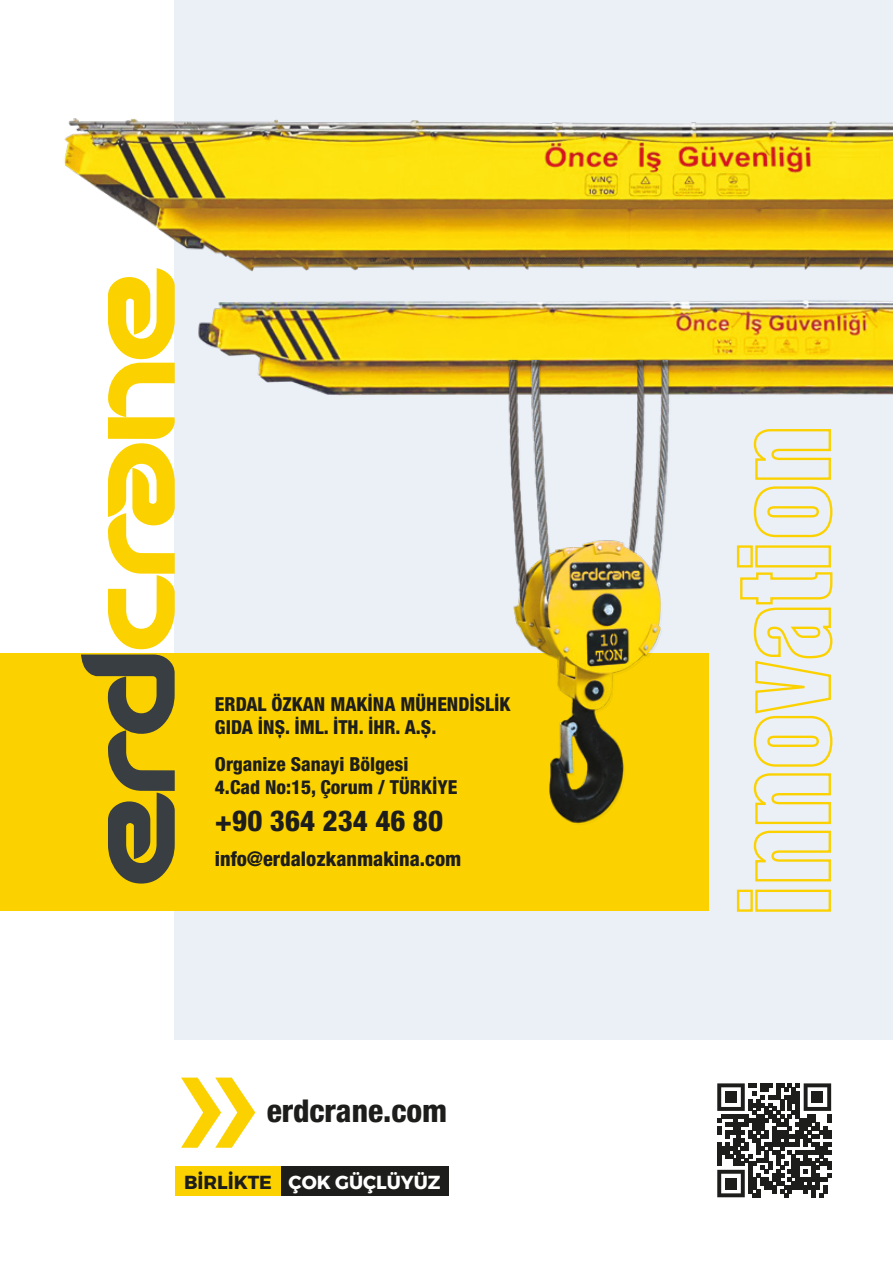
<style>
.page{position:relative;width:893px;height:1263px;background:#fff}
.page>*{position:absolute;margin:0;border:0;box-sizing:border-box;transform-origin:0 0}
.t1{font:206.85px "Montserrat";color:#fbd200}
.t2{font:800 condensed 31.5px "Helvetica Neue LT Pro";color:#1d1d1b}
.t3{font:800 condensed 28.95px "Helvetica Neue LT Pro";color:#1d1d1b}
.t4{font:800 condensed 20.25px "Helvetica Neue LT Pro";color:#1d1d1b}
.t5{font:800 condensed 19.35px/23.1px "Helvetica Neue LT Pro";color:#1d1d1b}
.t6{font:700 18.75px "Montserrat";color:#fff}
.s1{color:#1d1d1b}
</style>
<div class="page">
<div style="left:175px;top:0;width:718px;height:1039px;background:#ebeff6"></div>
<svg style="left:717px;top:1083px;width:114px;height:114px"></svg>
<div style="left:725px;top:1091px;width:12px;height:12px;background:#1d1d1b"></div>
<div style="left:811px;top:1091px;width:12px;height:12px;background:#1d1d1b"></div>
<div style="left:725px;top:1178px;width:12px;height:11px;background:#1d1d1b"></div>
<div style="left:0;top:653px;width:709px;height:257px;background:#fbd200"></div>
<svg style="left:81px;top:324px;width:94px;height:559px"></svg>
<div style="left:175px;top:1166px;width:106px;height:30px;background:#fbd200"></div>
<div style="left:281px;top:1166px;width:167px;height:30px;background:#1d1d1b"></div>
<img style="left:64px;top:39px;width:829px;height:285px">
<img style="left:155px;top:218px;width:738px;height:262px">
<img style="left:474px;top:420px;width:224px;height:405px">
<img style="left:699px;top:307px;width:24px;height:113px">
<img style="left:594px;top:307px;width:105px;height:113px">
<img style="left:572px;top:307px;width:22px;height:113px">
<img style="left:454px;top:307px;width:118px;height:113px">
<svg style="left:736px;top:545px;width:97px;height:367px"></svg>
<svg style="left:753px;top:428px;width:81px;height:110px"></svg>
<p class="t5" style="left:215px;top:692px;width:297px">ERDAL ÖZKAN MAKİNA MÜHENDİSLİK<br>GIDA İNȘ. İML. İTH. İHR. A.Ș.</p>
<p class="t5" style="left:215px;top:752px;width:244px">Organize Sanayi Bölgesi<br>4.Cad No:15, Çorum / TÜRKİYE</p>
<h3 class="t3" style="left:215px;top:802px;width:230px">+90 364 234 46 80</h3>
<p class="t4" style="left:215px;top:846px;width:248px">info@erdalozkanmakina.com</p>
<h1 class="t1" style="left:171px;top:934px;width:94px">»</h1>
<h2 class="t2" style="left:267px;top:1091px;width:182px">erdcrane.com</h2>
<p class="t6" style="left:184px;top:1167px;width:258px"><span class="s1">BİRLİKTE</span> ÇOK GÜÇLÜYÜZ</p>
</div>
